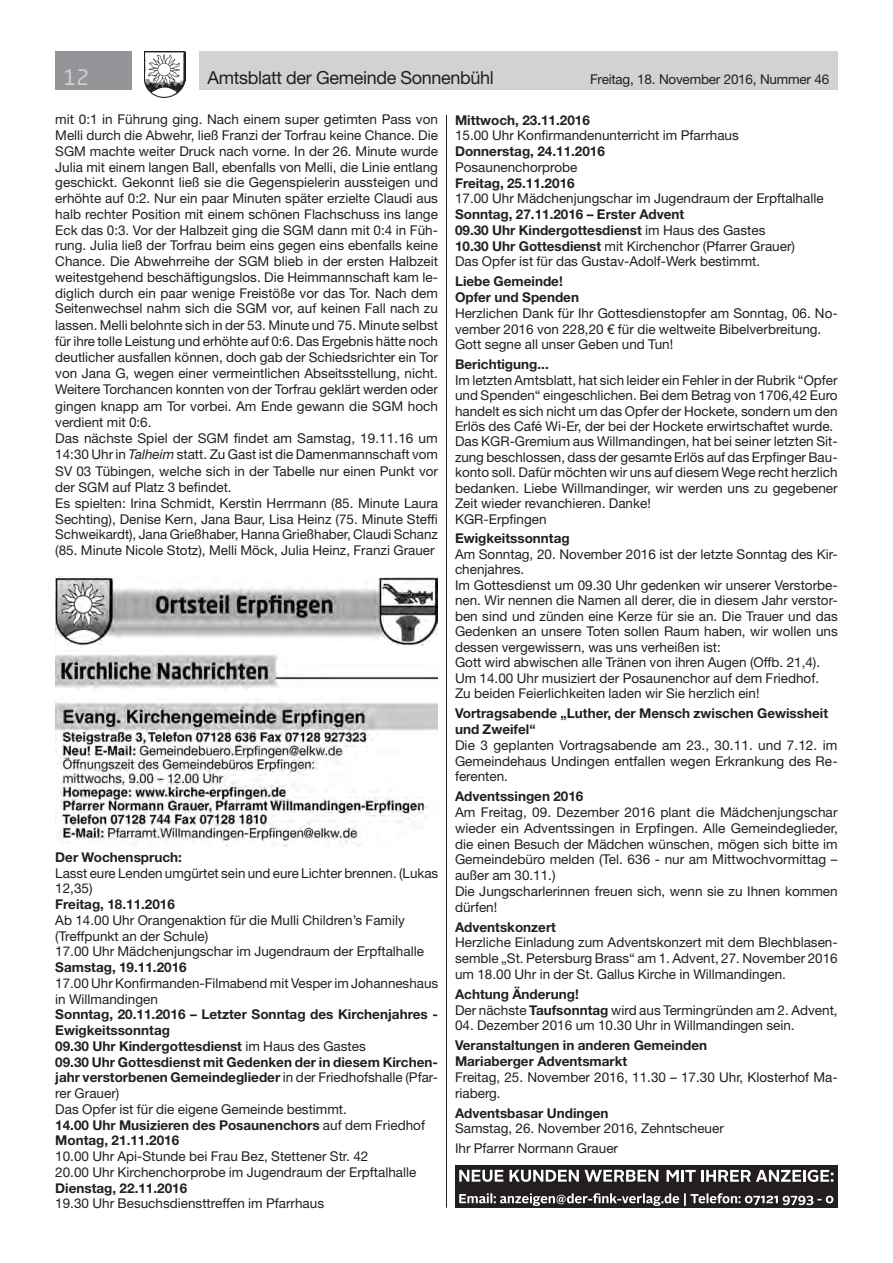
<style>
.page{position:relative;width:893px;height:1263px;background:#fff}
.page>*{position:absolute;margin:0;border:0;box-sizing:border-box;transform-origin:0 0}
.t1{font:21px "Neo Sans Std";color:#d1d2d4}
.t2{font:18px "Helvetica Neue LT Std";letter-spacing:-.02em;color:#231f20}
.t3{font:13.5px/15.9px "Helvetica Neue LT Std";color:#231f20}
.t4{font:700 13.5px/15.8px "Helvetica Neue LT Std";color:#231f20}
.s1{font-style:italic}
.s2{font-weight:700}
.s3{font-weight:400}
</style>
<div class="page">
<div style="left:199px;top:51px;width:639px;height:38px;background:#d1d2d4"></div>
<div style="left:55px;top:51px;width:77px;height:38px;background:#939598"></div>
<img style="left:145px;top:51px;width:41px;height:47px">
<img style="left:55px;top:576px;width:383px;height:69px">
<img style="left:55px;top:654px;width:383px;height:36px">
<img style="left:55px;top:702px;width:383px;height:144px">
<hr style="left:446px;top:115px;width:1px;height:1093px;background:#231f20">
<div style="left:455px;top:1165px;width:383px;height:43px;background:#231f20"></div>
<svg style="left:459px;top:1170px;width:44px;height:12px"></svg>
<svg style="left:509px;top:1170px;width:149px;height:12px"></svg>
<svg style="left:666px;top:1170px;width:167px;height:12px"></svg>
<svg style="left:459px;top:1193px;width:374px;height:13px"></svg>
<h1 class="t1" style="left:64px;top:64px;width:27px">12</h1>
<h2 class="t2" style="left:207px;top:67px;width:288px">Amtsblatt der Gemeinde Sonnenbühl</h2>
<p class="t3" style="left:590px;top:71px;width:241px">Freitag, 18. November 2016, Nummer 46</p>
<p class="t3" style="left:55px;top:112px;width:384px">mit 0:1 in Führung ging. Nach einem super getimten Pass von Melli durch die Abwehr, ließ Franzi der Torfrau keine Chance. Die SGM machte weiter Druck nach vorne. In der 26. Minute wurde Julia mit einem langen Ball, ebenfalls von Melli, die Linie entlang geschickt. Gekonnt ließ sie die Gegenspielerin aussteigen und erhöhte auf 0:2. Nur ein paar Minuten später erzielte Claudi aus halb rechter Position mit einem schönen Flachschuss ins lange Eck das 0:3. Vor der Halbzeit ging die SGM dann mit 0:4 in Füh&shy;rung. Julia ließ der Torfrau beim eins gegen eins ebenfalls keine Chance. Die Abwehrreihe der SGM blieb in der ersten Halbzeit weitestgehend beschäftigungslos. Die Heimmannschaft kam le&shy;diglich durch ein paar wenige Freistöße vor das Tor. Nach dem Seitenwechsel nahm sich die SGM vor, auf keinen Fall nach zu lassen. Melli belohnte sich in der 53. Minute und 75. Minute selbst für ihre tolle Leistung und erhöhte auf 0:6. Das Ergebnis hätte noch deutlicher ausfallen können, doch gab der Schiedsrichter ein Tor von Jana G, wegen einer vermeintlichen Abseitsstellung, nicht.<br>Weitere Torchancen konnten von der Torfrau geklärt werden oder gingen knapp am Tor vorbei. Am Ende gewann die SGM hoch verdient mit 0:6.<br>Das nächste Spiel der SGM findet am Samstag, 19.11.16 um 14:30 Uhr in <span class="s1">Talheim</span> statt. Zu Gast ist die Damenmannschaft vom SV 03 Tübingen, welche sich in der Tabelle nur einen Punkt vor der SGM auf Platz 3 befindet.<br>Es spielten: Irina Schmidt, Kerstin Herrmann (85. Minute Laura Sechting), Denise Kern, Jana Baur, Lisa Heinz (75. Minute Steffi Schweikardt), Jana Grießhaber, Hanna Grießhaber, Claudi Schanz (85. Minute Nicole Stotz), Melli Möck, Julia Heinz, Franzi Grauer</p>
<p class="t4" style="left:455px;top:112px;width:136px">Mittwoch, 23.11.2016</p>
<p class="t3" style="left:455px;top:127px;width:285px">15.00 Uhr Konfirmandenunterricht im Pfarrhaus</p>
<p class="t4" style="left:455px;top:143px;width:151px">Donnerstag, 24.11.2016</p>
<p class="t3" style="left:455px;top:159px;width:124px">Posaunenchorprobe</p>
<p class="t4" style="left:455px;top:175px;width:121px">Freitag, 25.11.2016</p>
<p class="t3" style="left:455px;top:190px;width:370px">17.00 Uhr Mädchenjungschar im Jugendraum der Erpftalhalle</p>
<p class="t3" style="left:455px;top:206px;width:342px"><span class="s2">Sonntag, 27.11.2016 – Erster Advent<br>09.30 Uhr Kindergottesdienst</span> im Haus des Gastes <span class="s2">10.30 Uhr Gottesdienst</span> mit Kirchenchor (Pfarrer Grauer)<br>Das Opfer ist für das Gustav-Adolf-Werk bestimmt.</p>
<p class="t4" style="left:455px;top:273px;width:126px">Liebe Gemeinde!<br>Opfer und Spenden</p>
<p class="t3" style="left:455px;top:305px;width:384px">Herzlichen Dank für Ihr Gottesdienstopfer am Sonntag, 06. No&shy;vember 2016 von 228,20 € für die weltweite Bibelverbreitung.<br>Gott segne all unser Geben und Tun!</p>
<p class="t4" style="left:455px;top:356px;width:95px">Berichtigung...</p>
<p class="t3" style="left:455px;top:372px;width:384px;line-height:15.5px">Im letzten Amtsblatt, hat sich leider ein Fehler in der Rubrik “Opfer und Spenden“ eingeschlichen. Bei dem Betrag von 1706,42 Euro handelt es sich nicht um das Opfer der Hockete, sondern um den Erlös des Café Wi-Er, der bei der Hockete erwirtschaftet wurde.<br>Das KGR-Gremium aus Willmandingen, hat bei seiner letzten Sit&shy;zung beschlossen, dass der gesamte Erlös auf das Erpfinger Bau&shy;konto soll. Dafür möchten wir uns auf diesem Wege recht herzlich bedanken. Liebe Willmandinger, wir werden uns zu gegebener Zeit wieder revanchieren. Danke!<br>KGR-Erpfingen</p>
<p class="t4" style="left:455px;top:530px;width:116px">Ewigkeitssonntag</p>
<p class="t3" style="left:455px;top:546px;width:384px;line-height:15.5px">Am Sonntag, 20. November 2016 ist der letzte Sonntag des Kir&shy;chenjahres.<br>Im Gottesdienst um 09.30 Uhr gedenken wir unserer Verstorbe&shy;nen. Wir nennen die Namen all derer, die in diesem Jahr verstor&shy;ben sind und zünden eine Kerze für sie an. Die Trauer und das Gedenken an unsere Toten sollen Raum haben, wir wollen uns dessen vergewissern, was uns verheißen ist:<br>Gott wird abwischen alle Tränen von ihren Augen (Offb. 21,4).<br>Um 14.00 Uhr musiziert der Posaunenchor auf dem Friedhof.<br>Zu beiden Feierlichkeiten laden wir Sie herzlich ein!</p>
<p class="t4" style="left:455px;top:705px;width:375px">Vortragsabende „Luther, der Mensch zwischen Gewissheit und Zweifel“</p>
<p class="t3" style="left:455px;top:737px;width:384px;text-align:justify">Die 3 geplanten Vortragsabende am 23., 30.11. und 7.12. im Gemeindehaus Undingen entfallen wegen Erkrankung des Re&shy;ferenten.</p>
<p class="t4" style="left:455px;top:788px;width:130px">Adventssingen 2016</p>
<p class="t3" style="left:455px;top:804px;width:384px">Am Freitag, 09. Dezember 2016 plant die Mädchenjungschar wieder ein Adventssingen in Erpfingen. Alle Gemeindeglieder, die einen Besuch der Mädchen wünschen, mögen sich bitte im Gemeindebüro melden (Tel. 636 - nur am Mittwochvormittag – außer am 30.11.)<br>Die Jungscharlerinnen freuen sich, wenn sie zu Ihnen kommen dürfen!</p>
<p class="t4" style="left:455px;top:918px;width:103px">Adventskonzert</p>
<p class="t3" style="left:455px;top:934px;width:384px;text-align:justify">Herzliche Einladung zum Adventskonzert mit dem Blechblasen&shy;semble „St. Petersburg Brass“ am 1. Advent, 27. November 2016 um 18.00 Uhr in der St. Gallus Kirche in Willmandingen.</p>
<p class="t3" style="left:455px;top:986px;width:384px"><span class="s2">Achtung Änderung!<br></span>Der nächste <span class="s2">Taufsonntag</span> wird aus Termingründen am 2. Advent,</p>
<p class="t3" style="left:455px;top:1017px;width:341px">04. Dezember 2016 um 10.30 Uhr in Willmandingen sein.</p>
<p class="t4" style="left:455px;top:1037px;width:254px">Veranstaltungen in anderen Gemeinden<br>Mariaberger Adventsmarkt</p>
<p class="t3" style="left:455px;top:1069px;width:384px">Freitag, 25. November 2016, 11.30 – 17.30 Uhr, Klosterhof Ma&shy;riaberg.</p>
<p class="t4" style="left:455px;top:1105px;width:155px">Adventsbasar Undingen</p>
<p class="t3" style="left:455px;top:1118px;width:270px;line-height:20px">Samstag, 26. November 2016, Zehntscheuer<br>Ihr Pfarrer Normann Grauer</p>
<p class="t4" style="left:55px;top:849px;width:128px">Der Wochenspruch:</p>
<p class="t3" style="left:55px;top:865px;width:384px">Lasst eure Lenden umgürtet sein und eure Lichter brennen. (Lukas<br>12,35)</p>
<p class="t4" style="left:55px;top:896px;width:121px">Freitag, 18.11.2016</p>
<p class="t3" style="left:55px;top:912px;width:370px">Ab 14.00 Uhr Orangenaktion für die Mulli Children’s Family (Treffpunkt an der Schule)<br>17.00 Uhr Mädchenjungschar im Jugendraum der Erpftalhalle</p>
<p class="t4" style="left:55px;top:959px;width:133px">Samstag, 19.11.2016</p>
<p class="t3" style="left:55px;top:975px;width:384px">17.00 Uhr Konfirmanden-Filmabend mit Vesper im Johanneshaus in Willmandingen</p>
<p class="t4" style="left:55px;top:1006px;width:384px">Sonntag, 20.11.2016 – Letzter Sonntag des Kirchenjahres - Ewigkeitssonntag<br>09.30 Uhr Kindergottesdienst <span class="s3">im Haus des Gastes<br></span>09.30 Uhr Gottesdienst mit Gedenken der in diesem Kirchen&shy;jahr verstorbenen Gemeindeglieder <span class="s3">in der Friedhofshalle (Pfar&shy;rer Grauer)<br>Das Opfer ist für die eigene Gemeinde bestimmt.<br></span>14.00 Uhr Musizieren des Posaunenchors <span class="s3">auf dem Friedhof </span>Montag, 21.11.2016</p>
<p class="t3" style="left:55px;top:1148px;width:363px">10.00 Uhr Api-Stunde bei Frau Bez, Stettener Str. 42<br>20.00 Uhr Kirchenchorprobe im Jugendraum der Erpftalhalle</p>
<p class="t4" style="left:55px;top:1180px;width:133px">Dienstag, 22.11.2016</p>
<p class="t3" style="left:55px;top:1195px;width:270px">19.30 Uhr Besuchsdiensttreffen im Pfarrhaus</p>
</div>
